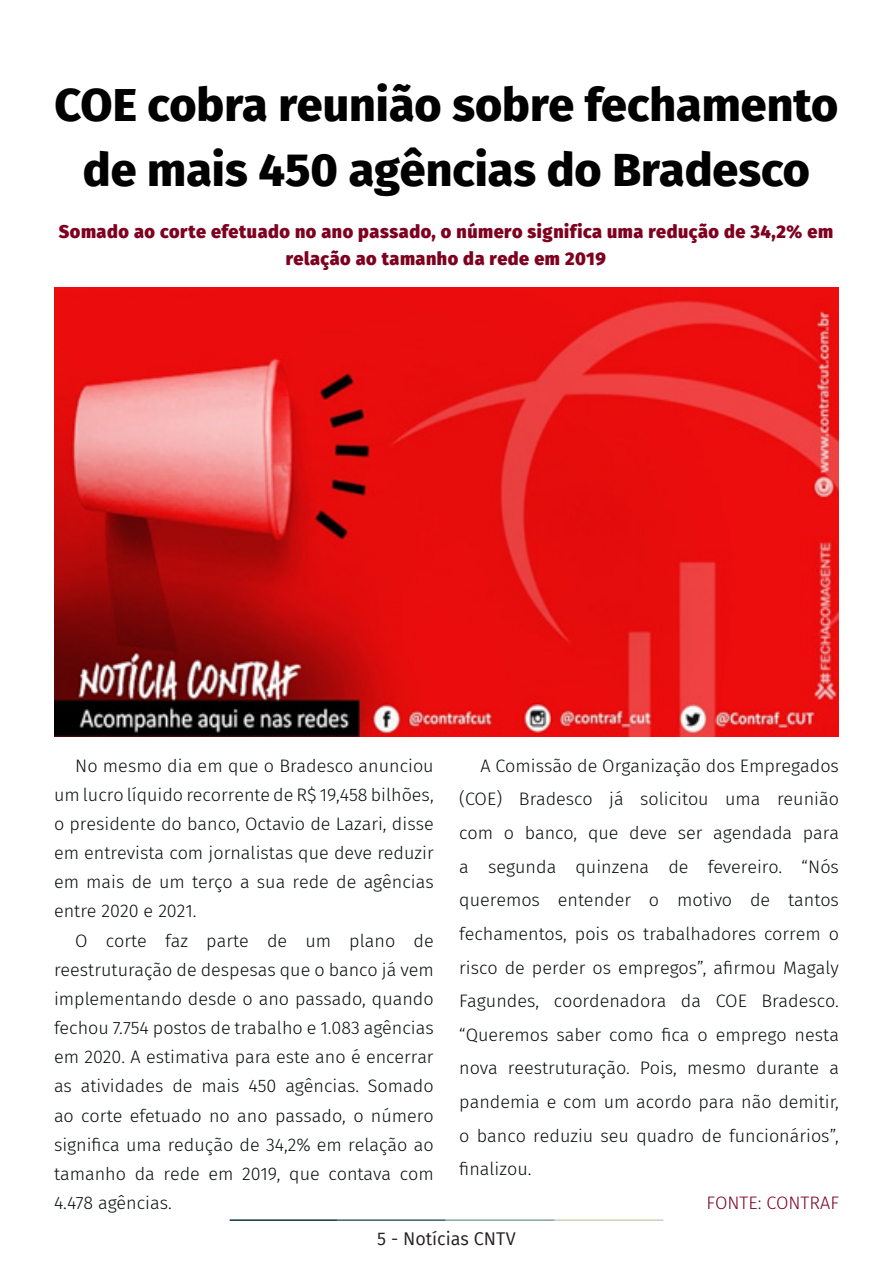
<style>
.page{position:relative;width:893px;height:1263px;background:#fff}
.page>*{position:absolute;margin:0;border:0;box-sizing:border-box;transform-origin:0 0}
.t1{font:800 46.5px/64.5px "Fira Sans";color:#000001;text-align:center}
.t2{font:300 18px/29.1px "Fira Sans";color:#080d0b;text-align:justify}
.t3{font:800 18px/27px "Fira Sans";letter-spacing:.03em;color:#7e0220;text-align:center}
.t4{font:18px "Fira Sans";color:#231f20}
.t5{font:300 18px "Fira Sans";color:#7e0220}
</style>
<div class="page">
<hr style="left:230px;top:1219px;width:107px;height:2px;background:#0e323f">
<hr style="left:337px;top:1219px;width:109px;height:2px;background:#3a5f6d">
<hr style="left:446px;top:1219px;width:109px;height:2px;background:#87a59a">
<hr style="left:555px;top:1219px;width:108px;height:2px;background:#c6d5b7">
<img style="left:54px;top:288px;width:785px;height:448px">
<p class="t1" style="left:55px;top:69px;width:785px">COE cobra reunião sobre fechamento de mais 450 agências do Bradesco</p>
<p class="t3" style="left:59px;top:216px;width:776px">Somado ao corte efetuado no ano passado, o número significa uma redução de 34,2% em relação ao tamanho da rede em 2019</p>
<p class="t2" style="left:54px;top:751px;width:381px;text-indent:21px">No mesmo dia em que o Bradesco anunciou um lucro líquido recorrente de R$ 19,458 bilhões, o presidente do banco, Octavio de Lazari, disse em entrevista com jornalistas que deve reduzir em mais de um terço a sua rede de agências entre 2020 e 2021.</p>
<p class="t2" style="left:54px;top:926px;width:381px;text-indent:21px">O corte faz parte de um plano de reestruturação de despesas que o banco já vem implementando desde o ano passado, quando fechou 7.754 postos de trabalho e 1.083 agências em 2020. A estimativa para este ano é encerrar as atividades de mais 450 agências. Somado ao corte efetuado no ano passado, o número significa uma redução de 34,2% em relação ao tamanho da rede em 2019, que contava com 4.478 agências.</p>
<p class="t2" style="left:459px;top:748px;width:381px;line-height:33.6px;text-indent:21px">A Comissão de Organização dos Empregados (COE) Bradesco já solicitou uma reunião com o banco, que deve ser agendada para a segunda quinzena de fevereiro. “Nós queremos entender o motivo de tantos fechamentos, pois os trabalhadores correm o risco de perder os empregos”, afirmou Magaly Fagundes, coordenadora da COE Bradesco. “Queremos saber como fica o emprego nesta nova reestruturação. Pois, mesmo durante a pandemia e com um acordo para não demitir, o banco reduziu seu quadro de funcionários”, finalizou.</p>
<p class="t5" style="left:706px;top:1190px;width:134px">FONTE: CONTRAF</p>
<p class="t4" style="left:377px;top:1225px;width:140px">5 - Notícias CNTV</p>
</div>
